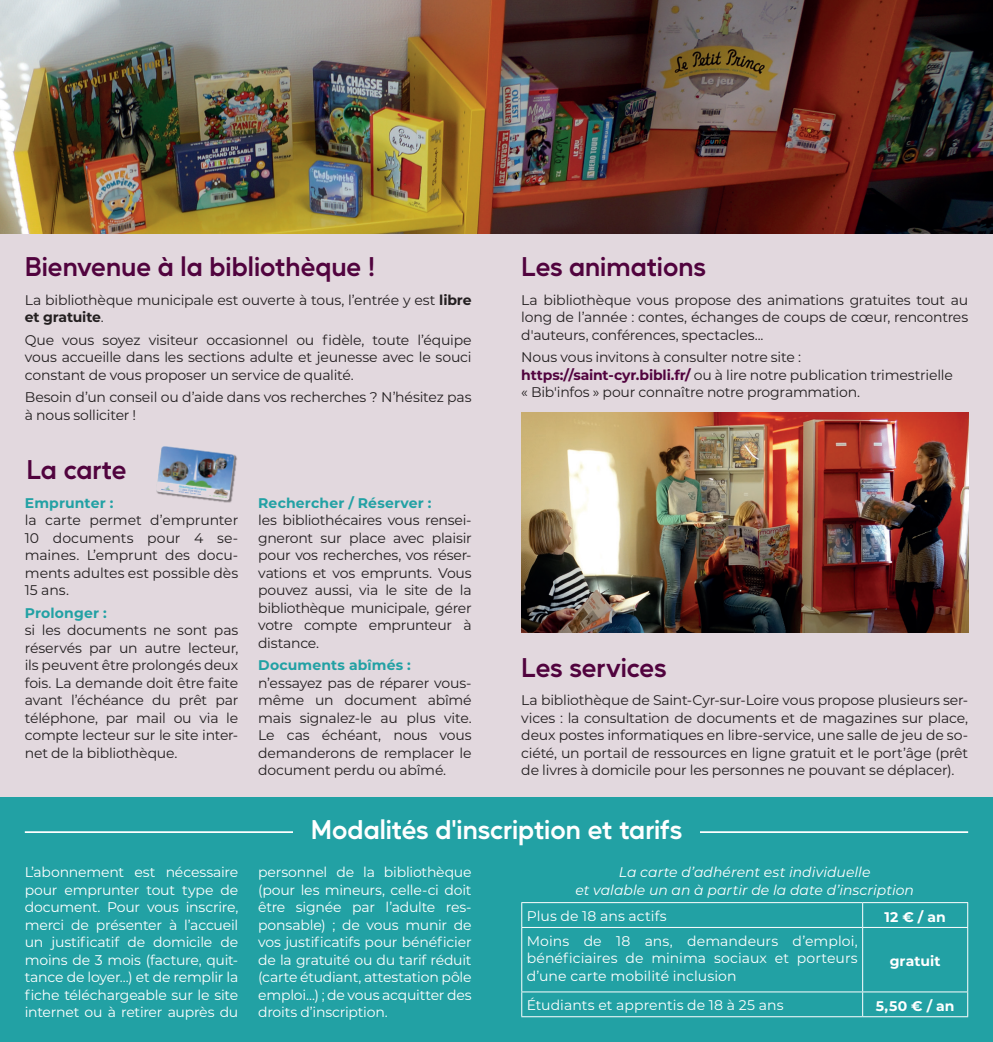
<style>
.page{position:relative;width:993px;height:1042px;background:#fff}
.page>*{position:absolute;margin:0;border:0;box-sizing:border-box;transform-origin:0 0}
.t1{font:600 26.25px "Mustica Pro";color:#51033e}
.t2{font:600 26.25px "Mustica Pro";color:#fff}
.t3{font:14px/17.5px "Montserrat";letter-spacing:-.015em;color:#231f20;text-align:justify}
.t4{font:14px/17.5px "Montserrat";letter-spacing:-.01em;color:#fff;text-align:justify}
.t5{font:italic 14px/17.5px "Montserrat";color:#fff;text-align:center}
.t6{font:700 14px "Montserrat";letter-spacing:.01em;color:#22a1a4}
.t7{font:700 14px "Montserrat";letter-spacing:.005em;color:#fff}
.t8{font:14px "Montserrat";letter-spacing:.01em;color:#fff}
.s1{font-weight:700}
.s2{font-weight:700;color:#51033e}
</style>
<div class="page">
<div style="left:0;top:0;width:992px;height:1042px;background:#e2d8de"></div>
<div style="left:0;top:797px;width:992px;height:245px;background:#22a1a4"></div>
<hr style="left:521px;top:902px;width:341px;height:1px;background:#fff">
<svg style="left:521px;top:903px;width:1px;height:24px"></svg>
<hr style="left:862px;top:902px;width:105px;height:1px;background:#fff">
<hr style="left:521px;top:927px;width:341px;height:1px;background:#fff">
<hr style="left:521px;top:928px;width:1px;height:63px;background:#fff">
<hr style="left:862px;top:927px;width:105px;height:1px;background:#fff">
<hr style="left:861px;top:928px;width:1px;height:63px;background:#fff">
<hr style="left:966px;top:928px;width:1px;height:63px;background:#fff">
<hr style="left:521px;top:991px;width:341px;height:1px;background:#fff">
<svg style="left:521px;top:992px;width:1px;height:24px"></svg>
<hr style="left:862px;top:991px;width:105px;height:1px;background:#fff">
<hr style="left:521px;top:1016px;width:341px;height:1px;background:#fff">
<hr style="left:862px;top:1016px;width:105px;height:1px;background:#fff">
<img style="left:0;top:0;width:992px;height:234px">
<img style="left:156px;top:446px;width:81px;height:57px">
<img style="left:521px;top:412px;width:446px;height:221px">
<hr style="left:25px;top:831px;width:942px;height:2px;background:#fff">
<div style="left:294px;top:806px;width:405px;height:37px;background:#22a1a4"></div>
<h1 class="t1" style="left:25px;top:246px;width:351px">Bienvenue à la bibliothèque !</h1>
<p class="t3" style="left:25px;top:290px;width:448px">La bibliothèque municipale est ouverte à tous, l’entrée y est <span class="s1">libre et gratuite</span>.</p>
<p class="t3" style="left:25px;top:330px;width:448px">Que vous soyez visiteur occasionnel ou fidèle, toute l’équipe vous accueille dans les sections adulte et jeunesse avec le souci constant de vous proposer un service de qualité.</p>
<p class="t3" style="left:25px;top:388px;width:448px">Besoin d’un conseil ou d’aide dans vos recherches ? N’hésitez pas à nous solliciter !</p>
<h1 class="t1" style="left:26px;top:449px;width:101px">La carte</h1>
<p class="t6" style="left:25px;top:493px;width:90px">Emprunter :</p>
<p class="t3" style="left:25px;top:511px;width:215px">la carte permet d’emprunter 10 documents pour 4 se&shy;maines. L’emprunt des docu&shy;ments adultes est possible dès 15 ans.</p>
<p class="t6" style="left:25px;top:603px;width:83px">Prolonger :</p>
<p class="t3" style="left:25px;top:621px;width:215px">si les documents ne sont pas réservés par un autre lecteur, ils peuvent être prolongés deux fois. La demande doit être faite avant l’échéance du prêt par téléphone, par mail ou via le compte lecteur sur le site inter&shy;net de la bibliothèque.</p>
<p class="t6" style="left:258px;top:493px;width:175px">Rechercher / Réserver :</p>
<p class="t3" style="left:258px;top:511px;width:215px">les bibliothécaires vous rensei&shy;gneront sur place avec plaisir pour vos recherches, vos réser&shy;vations et vos emprunts. Vous pouvez aussi, via le site de la bibliothèque municipale, gérer votre compte emprunteur à distance.</p>
<p class="t6" style="left:258px;top:655px;width:154px">Documents abîmés :</p>
<p class="t3" style="left:258px;top:673px;width:215px">n’essayez pas de réparer vous&shy;même un document abîmé mais signalez-le au plus vite.<br>Le cas échéant, nous vous demanderons de remplacer le document perdu ou abîmé.</p>
<h1 class="t1" style="left:521px;top:246px;width:186px">Les animations</h1>
<p class="t3" style="left:521px;top:290px;width:448px">La bibliothèque vous propose des animations gratuites tout au long de l’année : contes, échanges de coups de cœur, rencontres d'auteurs, conférences, spectacles...</p>
<p class="t3" style="left:521px;top:348px;width:433px;text-align:left">Nous vous invitons à consulter notre site : <span class="s2">https://saint-cyr.bibli.fr/</span> ou à lire notre publication trimestrielle « Bib'infos » pour connaître notre programmation.</p>
<h1 class="t1" style="left:521px;top:646px;width:147px">Les services</h1>
<p class="t3" style="left:521px;top:691px;width:448px">La bibliothèque de Saint-Cyr-sur-Loire vous propose plusieurs ser&shy;vices : la consultation de documents et de magazines sur place, deux postes informatiques en libre-service, une salle de jeu de so&shy;ciété, un portail de ressources en ligne gratuit et le port’âge (prêt de livres à domicile pour les personnes ne pouvant se déplacer).</p>
<p class="t4" style="left:25px;top:863px;width:215px">L’abonnement est nécessaire pour emprunter tout type de document. Pour vous inscrire, merci de présenter à l’accueil un justificatif de domicile de moins de 3 mois (facture, quit&shy;tance de loyer...) et de remplir la fiche téléchargeable sur le site internet ou à retirer auprès du</p>
<h1 class="t2" style="left:311px;top:808px;width:372px">Modalités d'inscription et tarifs</h1>
<p class="t4" style="left:258px;top:863px;width:215px">personnel de la bibliothèque (pour les mineurs, celle-ci doit être signée par l’adulte res&shy;ponsable) ; de vous munir de vos justificatifs pour bénéficier de la gratuité ou du tarif réduit (carte étudiant, attestation pôle emploi...) ; de vous acquitter des droits d’inscription.</p>
<p class="t5" style="left:575px;top:863px;width:340px">La carte d’adhérent est individuelle<br>et valable un an à partir de la date d’inscription</p>
<p class="t8" style="left:526px;top:906px;width:141px">Plus de 18 ans actifs</p>
<p class="t7" style="left:884px;top:907px;width:63px">12 € / an</p>
<p class="t4" style="left:526px;top:931px;width:332px">Moins de 18 ans, demandeurs d’emploi, bénéficiaires de minima sociaux et porteurs d’une carte mobilité inclusion</p>
<p class="t7" style="left:889px;top:951px;width:53px">gratuit</p>
<p class="t4" style="left:526px;top:996px;width:258px">Étudiants et apprentis de 18 à 25 ans</p>
<p class="t7" style="left:875px;top:996px;width:80px">5,50 € / an</p>
</div>
